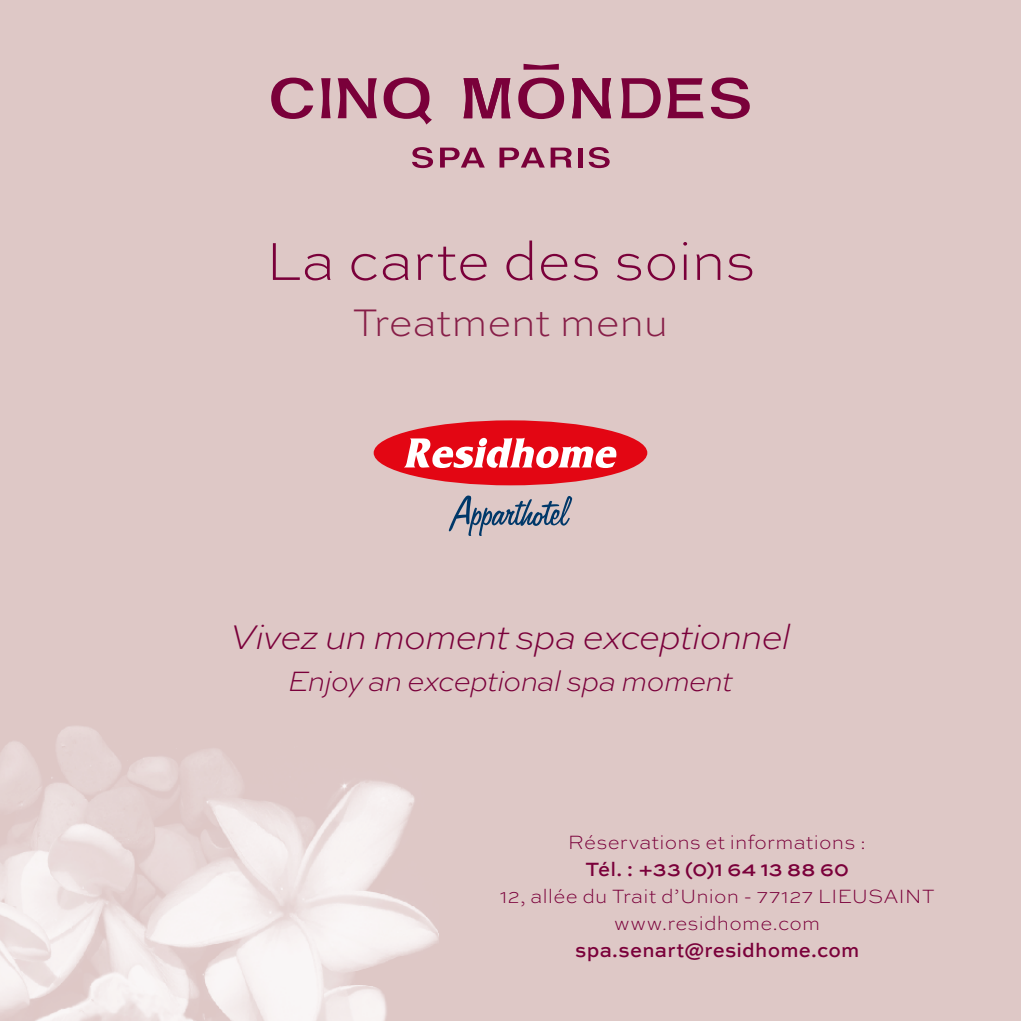
<style>
.page{position:relative;width:1021px;height:1021px;background:#fff}
.page>*{position:absolute;margin:0;border:0;box-sizing:border-box;transform-origin:0 0}
.t1{font:300 expanded 56.25px "Sweet Sans";letter-spacing:-.01em;color:#7a003a}
.t2{font:300 expanded 40.5px "Sweet Sans";letter-spacing:-.005em;color:#871e48}
.t3{font:italic 300 expanded 36px "Sweet Sans";letter-spacing:-.04em;color:#7a003a}
.t4{font:italic 300 expanded 29.47px "Sweet Sans";letter-spacing:-.035em;color:#7a003a}
.t5{font:300 expanded 20.25px/27px "Sweet Sans";letter-spacing:.01em;color:#7a003a;text-align:center}
.t6{font:500 20.25px "Sweet Sans";letter-spacing:.01em;color:#7a003a}
</style>
<div class="page">
<div style="left:0;top:0;width:1020px;height:1020px;background:#dec8c6"></div>
<img style="left:0;top:726px;width:438px;height:294px">
<div style="left:373px;top:420px;width:274px;height:65px;background:#e30613;border-radius:50%"></div>
<svg style="left:404px;top:438px;width:213px;height:30px"></svg>
<svg style="left:449px;top:495px;width:123px;height:41px"></svg>
<svg style="left:523px;top:64px;width:36px;height:6px"></svg>
<svg style="left:338px;top:78px;width:39px;height:40px"></svg>
<svg style="left:271px;top:78px;width:42px;height:41px"></svg>
<svg style="left:321px;top:78px;width:9px;height:40px"></svg>
<svg style="left:383px;top:77px;width:49px;height:48px"></svg>
<svg style="left:463px;top:78px;width:47px;height:40px"></svg>
<svg style="left:572px;top:78px;width:39px;height:40px"></svg>
<svg style="left:621px;top:78px;width:39px;height:40px"></svg>
<svg style="left:667px;top:78px;width:36px;height:40px"></svg>
<svg style="left:711px;top:78px;width:38px;height:41px"></svg>
<svg style="left:518px;top:78px;width:46px;height:41px"></svg>
<svg style="left:499px;top:148px;width:73px;height:19px"></svg>
<div style="left:578px;top:148px;width:5px;height:19px;background:#7a003a"></div>
<svg style="left:588px;top:147px;width:21px;height:21px"></svg>
<svg style="left:440px;top:148px;width:45px;height:19px"></svg>
<svg style="left:412px;top:147px;width:21px;height:21px"></svg>
<h1 class="t1" style="left:265px;top:229px;width:491px">La carte des soins</h1>
<h2 class="t2" style="left:353px;top:300px;width:317px">Treatment menu</h2>
<h3 class="t3" style="left:230px;top:617px;width:563px">Vivez un moment spa exceptionnel</h3>
<h3 class="t4" style="left:288px;top:665px;width:447px">Enjoy an exceptional spa moment</h3>
<p class="t5" style="left:568px;top:829px;width:300px">Réservations et informations :</p>
<p class="t6" style="left:585px;top:857px;width:265px">Tél. : +33 (0)1 64 13 88 60</p>
<p class="t5" style="left:500px;top:883px;width:436px">12, allée du Trait d’Union - 77127 LIEUSAINT www.residhome.com</p>
<p class="t6" style="left:575px;top:938px;width:286px">spa.senart@residhome.com</p>
</div>
